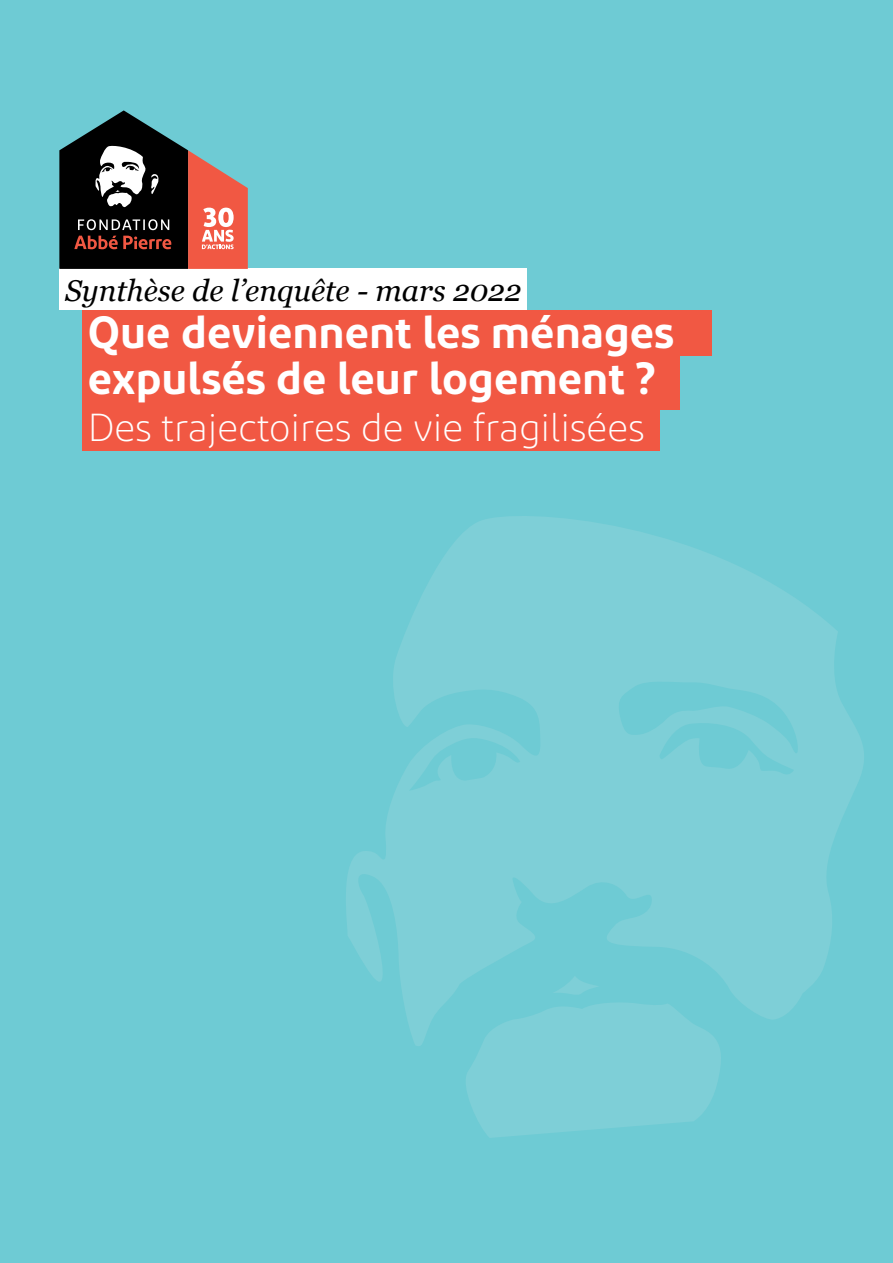
<style>
.page{position:relative;width:893px;height:1263px;background:#6ecbd4}
.page>*{position:absolute;margin:0;border:0;box-sizing:border-box;transform-origin:0 0}
.t1{font:600 45px/46.5px "Diodrum";color:#fff}
.t2{font:300 39px "Diodrum";letter-spacing:-.01em;color:#fff}
.t3{font:italic 30px "Georgia";color:#000}
</style>
<div class="page">
<div style="left:82px;top:403px;width:578px;height:48px;background:#f15843"></div>
<div style="left:82px;top:356px;width:598px;height:54px;background:#f15843"></div>
<div style="left:82px;top:310px;width:630px;height:46px;background:#f15843"></div>
<svg style="left:346px;top:516px;width:518px;height:622px;fill:#7ecfd7"></svg>
<div style="left:60px;top:269px;width:467px;height:41px;background:#fff"></div>
<svg style="left:59px;top:110px;width:189px;height:159px"></svg>
<p class="t3" style="left:65px;top:269px;width:458px">Synthèse de l’enquête - mars 2022</p>
<p class="t1" style="left:88px;top:307px;width:588px">Que deviennent les ménages expulsés de leur logement ?</p>
<p class="t2" style="left:88px;top:404px;width:558px">Des trajectoires de vie fragilisées</p>
</div>
